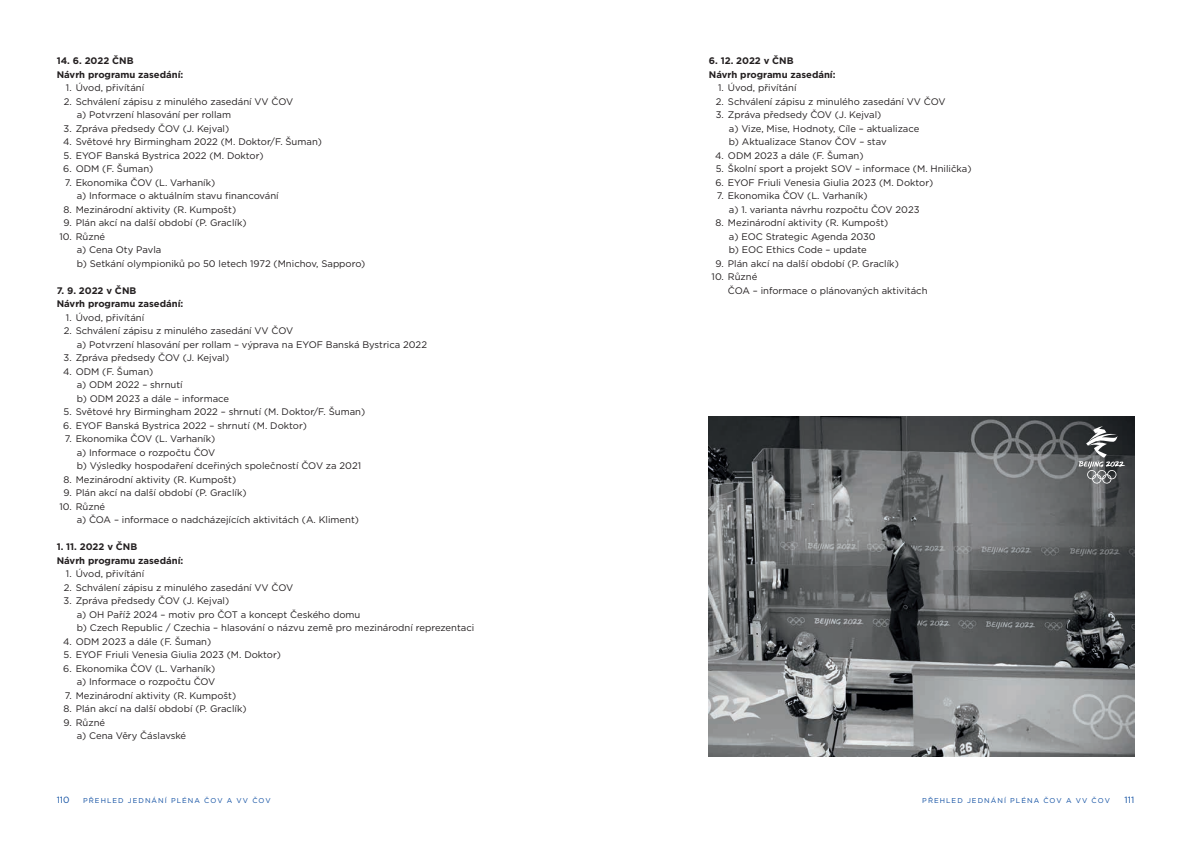
<style>
.page{position:relative;width:1191px;height:842px;background:#fff}
.page>*{position:absolute;margin:0;border:0;box-sizing:border-box;transform-origin:0 0}
.t1{font:9.5px/13.5px "Gotham";color:#231f20}
.Tučný{font:700 9.5px "Gotham";color:#231f20}
.t2{font:9px "Gotham";color:#0d4da1}
.t3{font:7px "Gotham";letter-spacing:.15em;color:#0d4da1}
</style>
<div class="page">
<img style="left:709px;top:417px;width:425px;height:340px">
<svg style="left:1078px;top:426px;width:47px;height:58px"></svg>
<p class="Tučný" style="left:57px;top:55px;width:78px">14. 6. 2022 ČNB</p>
<p class="Tučný" style="left:57px;top:68px;width:128px">Návrh programu zasedání:</p>
<p class="t1" style="left:66px;top:81px;width:80px">1. Úvod, přivítání</p>
<p class="t1" style="left:64px;top:94px;width:231px">2. Schválení zápisu z minulého zasedání VV ČOV</p>
<p class="t1" style="left:77px;top:108px;width:156px">a) Potvrzení hlasování per rollam</p>
<p class="t1" style="left:64px;top:121px;width:167px">3. Zpráva předsedy ČOV (J. Kejval)</p>
<p class="t1" style="left:63px;top:135px;width:260px">4. Světové hry Birmingham 2022 (M. Doktor/F. Šuman)</p>
<p class="t1" style="left:64px;top:148px;width:202px">5. EYOF Banská Bystrica 2022 (M. Doktor)</p>
<p class="t1" style="left:63px;top:162px;width:92px">6. ODM (F. Šuman)</p>
<p class="t1" style="left:65px;top:175px;width:152px">7. Ekonomika ČOV (L. Varhaník)</p>
<p class="t1" style="left:77px;top:189px;width:204px">a) Informace o aktuálním stavu financování</p>
<p class="t1" style="left:63px;top:202px;width:174px">8. Mezinárodní aktivity (R. Kumpošt)</p>
<p class="t1" style="left:63px;top:216px;width:185px">9. Plán akcí na další období (P. Graclík)</p>
<p class="t1" style="left:59px;top:229px;width:47px">10. Různé</p>
<p class="t1" style="left:77px;top:243px;width:86px">a) Cena Oty Pavla</p>
<p class="t1" style="left:77px;top:256px;width:290px">b) Setkání olympioniků po 50 letech 1972 (Mnichov, Sapporo)</p>
<p class="Tučný" style="left:57px;top:284px;width:81px">7. 9. 2022 v ČNB</p>
<p class="Tučný" style="left:57px;top:298px;width:128px">Návrh programu zasedání:</p>
<p class="t1" style="left:66px;top:310px;width:80px">1. Úvod, přivítání</p>
<p class="t1" style="left:64px;top:324px;width:231px">2. Schválení zápisu z minulého zasedání VV ČOV</p>
<p class="t1" style="left:77px;top:337px;width:352px">a) Potvrzení hlasování per rollam – výprava na EYOF Banská Bystrica 2022</p>
<p class="t1" style="left:64px;top:351px;width:167px">3. Zpráva předsedy ČOV (J. Kejval)</p>
<p class="t1" style="left:63px;top:364px;width:92px">4. ODM (F. Šuman)</p>
<p class="t1" style="left:77px;top:378px;width:108px">a) ODM 2022 – shrnutí</p>
<p class="t1" style="left:77px;top:391px;width:154px">b) ODM 2023 a dále – informace</p>
<p class="t1" style="left:64px;top:405px;width:303px">5. Světové hry Birmingham 2022 – shrnutí (M. Doktor/F. Šuman)</p>
<p class="t1" style="left:63px;top:418px;width:245px">6. EYOF Banská Bystrica 2022 – shrnutí (M. Doktor)</p>
<p class="t1" style="left:65px;top:432px;width:152px">7. Ekonomika ČOV (L. Varhaník)</p>
<p class="t1" style="left:77px;top:445px;width:140px">a) Informace o rozpočtu ČOV</p>
<p class="t1" style="left:77px;top:459px;width:286px">b) Výsledky hospodaření dceřiných společností ČOV za 2021</p>
<p class="t1" style="left:63px;top:472px;width:174px">8. Mezinárodní aktivity (R. Kumpošt)</p>
<p class="t1" style="left:63px;top:486px;width:185px">9. Plán akcí na další období (P. Graclík)</p>
<p class="t1" style="left:59px;top:499px;width:47px">10. Různé</p>
<p class="t1" style="left:77px;top:513px;width:284px">a) ČOA – informace o nadcházejících aktivitách (A. Kliment)</p>
<p class="Tučný" style="left:57px;top:541px;width:82px">1. 11. 2022 v ČNB</p>
<p class="Tučný" style="left:57px;top:554px;width:128px">Návrh programu zasedání:</p>
<p class="t1" style="left:66px;top:567px;width:80px">1. Úvod, přivítání</p>
<p class="t1" style="left:64px;top:580px;width:231px">2. Schválení zápisu z minulého zasedání VV ČOV</p>
<p class="t1" style="left:64px;top:594px;width:167px">3. Zpráva předsedy ČOV (J. Kejval)</p>
<p class="t1" style="left:77px;top:607px;width:285px">a) OH Paříž 2024 – motiv pro ČOT a koncept Českého domu</p>
<p class="t1" style="left:77px;top:621px;width:399px">b) Czech Republic / Czechia – hlasování o názvu země pro mezinárodní reprezentaci</p>
<p class="t1" style="left:63px;top:634px;width:150px">4. ODM 2023 a dále (F. Šuman)</p>
<p class="t1" style="left:64px;top:648px;width:219px">5. EYOF Friuli Venesia Giulia 2023 (M. Doktor)</p>
<p class="t1" style="left:63px;top:661px;width:154px">6. Ekonomika ČOV (L. Varhaník)</p>
<p class="t1" style="left:77px;top:675px;width:140px">a) Informace o rozpočtu ČOV</p>
<p class="t1" style="left:65px;top:688px;width:173px">7. Mezinárodní aktivity (R. Kumpošt)</p>
<p class="t1" style="left:63px;top:702px;width:185px">8. Plán akcí na další období (P. Graclík)</p>
<p class="t1" style="left:63px;top:715px;width:43px">9. Různé</p>
<p class="t1" style="left:77px;top:729px;width:111px">a) Cena Věry Čáslavské</p>
<p class="Tučný" style="left:709px;top:55px;width:86px">6. 12. 2022 v ČNB</p>
<p class="Tučný" style="left:709px;top:68px;width:128px">Návrh programu zasedání:</p>
<p class="t1" style="left:718px;top:81px;width:80px">1. Úvod, přivítání</p>
<p class="t1" style="left:716px;top:94px;width:231px">2. Schválení zápisu z minulého zasedání VV ČOV</p>
<p class="t1" style="left:716px;top:108px;width:167px">3. Zpráva předsedy ČOV (J. Kejval)</p>
<p class="t1" style="left:729px;top:121px;width:192px">a) Vize, Mise, Hodnoty, Cíle – aktualizace</p>
<p class="t1" style="left:729px;top:135px;width:159px">b) Aktualizace Stanov ČOV – stav</p>
<p class="t1" style="left:715px;top:148px;width:150px">4. ODM 2023 a dále (F. Šuman)</p>
<p class="t1" style="left:716px;top:162px;width:257px">5. Školní sport a projekt SOV – informace (M. Hnilička)</p>
<p class="t1" style="left:715px;top:175px;width:219px">6. EYOF Friuli Venesia Giulia 2023 (M. Doktor)</p>
<p class="t1" style="left:717px;top:189px;width:152px">7. Ekonomika ČOV (L. Varhaník)</p>
<p class="t1" style="left:729px;top:202px;width:192px">a) 1. varianta návrhu rozpočtu ČOV 2023</p>
<p class="t1" style="left:715px;top:216px;width:174px">8. Mezinárodní aktivity (R. Kumpošt)</p>
<p class="t1" style="left:729px;top:229px;width:148px">a) EOC Strategic Agenda 2030</p>
<p class="t1" style="left:729px;top:243px;width:139px">b) EOC Ethics Code – update</p>
<p class="t1" style="left:715px;top:256px;width:185px">9. Plán akcí na další období (P. Graclík)</p>
<p class="t1" style="left:728px;top:270px;width:201px;text-indent:-16px">10. Různé<br>ČOA – informace o plánovaných aktivitách</p>
<p class="t2" style="left:57px;top:794px;width:14px">110</p>
<p class="t3" style="left:83px;top:796px;width:189px">PŘEHLED JEDNÁNÍ PLÉNA ČOV A VV ČOV</p>
<p class="t3" style="left:922px;top:796px;width:189px">PŘEHLED JEDNÁNÍ PLÉNA ČOV A VV ČOV</p>
<p class="t2" style="left:1124px;top:794px;width:11px">111</p>
</div>
